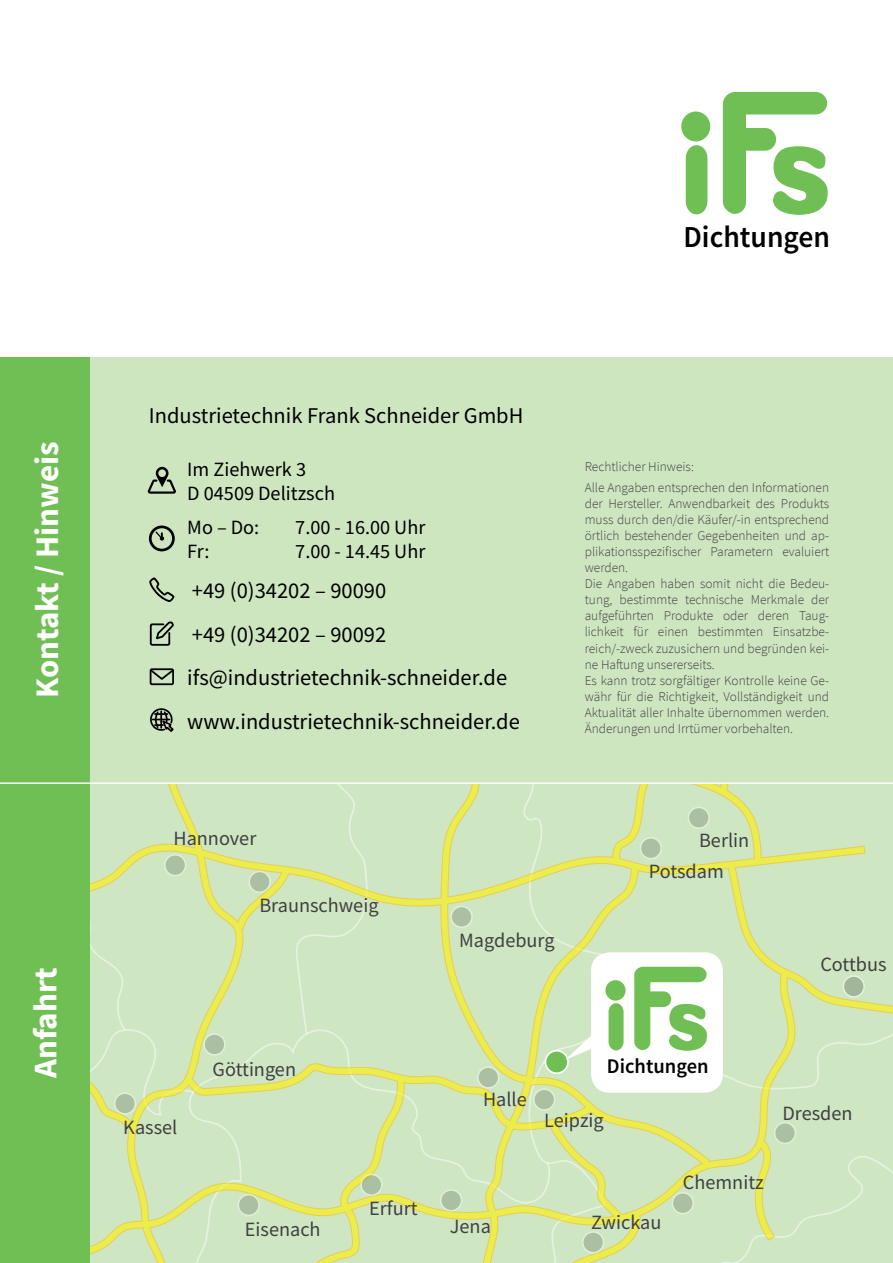
<style>
.page{position:relative;width:893px;height:1263px;background:#fff}
.page>*{position:absolute;margin:0;border:0;box-sizing:border-box;transform-origin:0 0}
.t1{font:700 33px "Source Sans Pro";color:#fff}
.t2{font:600 30.45px "Source Sans Pro";color:#000}
.t3{font:22.5px/43.3px "Source Sans Pro";color:#000}
.t4{font:600 20.85px "Source Sans Pro";color:#000}
.t5{font:20.25px/30.6px "Source Sans Pro";color:#414042}
.t6{font:20.25px/24.3px "Source Sans Pro";color:#000}
.t7{font:300 13.35px/16px "Source Sans Pro";color:#414042}
</style>
<div class="page">
<svg style="left:89px;top:784px;width:417px;height:479px;background:#d0e5b7"></svg>
<svg style="left:477px;top:1066px;width:22px;height:23px"></svg>
<svg style="left:440px;top:1189px;width:22px;height:22px"></svg>
<svg style="left:360px;top:1174px;width:23px;height:22px"></svg>
<svg style="left:450px;top:906px;width:23px;height:22px"></svg>
<svg style="left:248px;top:871px;width:23px;height:22px"></svg>
<svg style="left:203px;top:1033px;width:23px;height:22px"></svg>
<svg style="left:237px;top:1194px;width:23px;height:22px"></svg>
<svg style="left:114px;top:1092px;width:22px;height:23px"></svg>
<div style="left:164px;top:854px;width:22px;height:22px;background:#abc0a2;border:2px solid #fff;border-radius:50%"></div>
<div style="left:87px;top:357px;width:806px;height:425px;background:#cee6c0"></div>
<div style="left:0;top:357px;width:89px;height:906px;background:#70bf54"></div>
<hr style="left:0;top:782px;width:893px;height:2px;background:#fff">
<div style="left:681px;top:112px;width:29px;height:29px;background:#70bf54;border-radius:50%"></div>
<svg style="left:686px;top:145px;width:21px;height:69px"></svg>
<svg style="left:723px;top:92px;width:105px;height:123px"></svg>
<svg style="left:149px;top:577px;width:25px;height:25px"></svg>
<svg style="left:149px;top:622px;width:25px;height:24px"></svg>
<div style="left:150px;top:668px;width:24px;height:17px;border:2px solid #000"></div>
<svg style="left:149px;top:668px;width:25px;height:13px"></svg>
<svg style="left:150px;top:708px;width:24px;height:24px"></svg>
<svg style="left:147px;top:467px;width:29px;height:27px"></svg>
<div style="left:149px;top:525px;width:26px;height:26px;border:3px solid #000;border-radius:50%"></div>
<svg style="left:154px;top:530px;width:10px;height:11px"></svg>
<svg style="left:506px;top:782px;width:387px;height:481px;background:#d1e6b8"></svg>
<h1 class="t1" style="left:25px;top:698px;width:258px;rotate:-90deg">Kontakt / Hinweis</h1>
<h1 class="t1" style="left:23px;top:1078px;width:112px;rotate:-90deg">Anfahrt</h1>
<h2 class="t2" style="left:683px;top:217px;width:148px">Dichtungen</h2>
<h3 class="t3" style="left:149px;top:394px;width:376px">Industrietechnik Frank Schneider GmbH</h3>
<h3 class="t6" style="left:187px;top:457px;width:149px">Im Ziehwerk 3<br>D 04509 Delitzsch</h3>
<h3 class="t6" style="left:187px;top:515px;width:73px">Mo – Do:</h3>
<h3 class="t6" style="left:295px;top:515px;width:132px">7.00 - 16.00 Uhr</h3>
<h3 class="t6" style="left:187px;top:539px;width:24px">Fr:</h3>
<h3 class="t6" style="left:295px;top:539px;width:132px">7.00 - 14.45 Uhr</h3>
<h3 class="t3" style="left:187px;top:569px;width:334px">+49 (0)34202 – 90090<br>+49 (0)34202 – 90092 ifs@industrietechnik-schneider.de www.industrietechnik-schneider.de</h3>
<p class="t7" style="left:585px;top:455px;width:246px;line-height:21.5px">Rechtlicher Hinweis:<br>Alle Angaben entsprechen den Informationen</p>
<p class="t7" style="left:585px;top:496px;width:246px">der Hersteller. Anwendbarkeit des Produkts muss durch den/die Käufer/-in entsprechend örtlich bestehender Gegebenheiten und ap&shy;plikationsspezifischer Parametern evaluiert werden.<br>Die Angaben haben somit nicht die Bedeu&shy;tung, bestimmte technische Merkmale der aufgeführten Produkte oder deren Taug&shy;lichkeit für einen bestimmten Einsatzbe&shy;reich/-zweck zuzusichern und begründen kei&shy;ne Haftung unsererseits.<br>Es kann trotz sorgfältiger Kontrolle keine Ge&shy;währ für die Richtigkeit, Vollständigkeit und Aktualität aller Inhalte übernommen werden.<br>Änderungen und Irrtümer vorbehalten.</p>
<h3 class="t5" style="left:173px;top:823px;width:84px">Hannover</h3>
<h3 class="t5" style="left:259px;top:890px;width:121px">Braunschweig</h3>
<h3 class="t5" style="left:213px;top:1054px;width:85px">Göttingen</h3>
<h3 class="t5" style="left:459px;top:924px;width:97px">Magdeburg</h3>
<h3 class="t5" style="left:649px;top:825px;width:102px;text-indent:50px">Berlin<br>Potsdam</h3>
<h3 class="t4" style="left:607px;top:1052px;width:103px">Dichtungen</h3>
<h3 class="t5" style="left:820px;top:949px;width:68px">Cottbus</h3>
<h3 class="t5" style="left:123px;top:1112px;width:56px">Kassel</h3>
<h3 class="t5" style="left:245px;top:1214px;width:77px">Eisenach</h3>
<h3 class="t5" style="left:369px;top:1193px;width:50px">Erfurt</h3>
<h3 class="t5" style="left:483px;top:1083px;width:45px">Halle</h3>
<h3 class="t5" style="left:544px;top:1105px;width:61px">Leipzig</h3>
<h3 class="t5" style="left:450px;top:1211px;width:43px">Jena</h3>
<h3 class="t5" style="left:591px;top:1207px;width:72px">Zwickau</h3>
<h3 class="t5" style="left:782px;top:1097px;width:72px">Dresden</h3>
<h3 class="t5" style="left:683px;top:1167px;width:82px">Chemnitz</h3>
</div>
